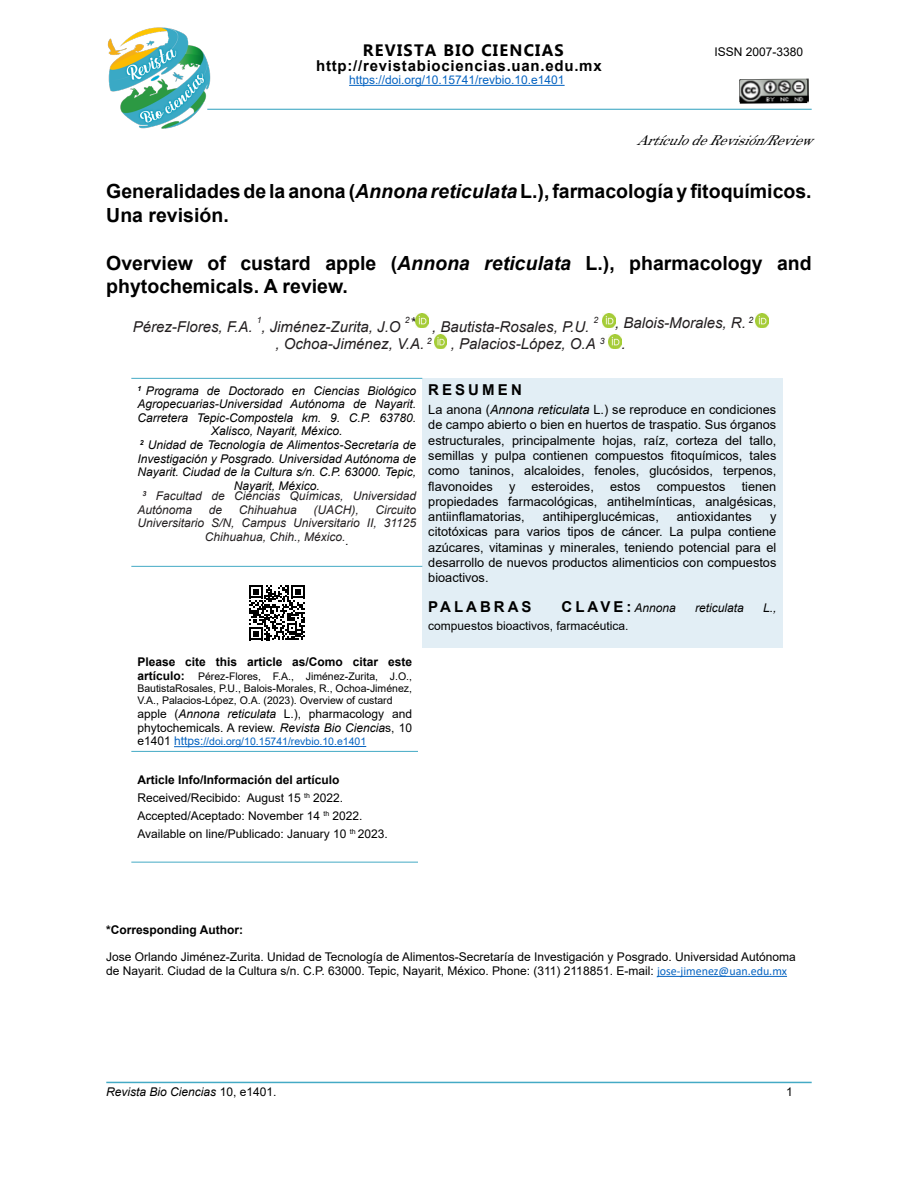
<style>
.page{position:relative;width:918px;height:1188px;background:#fff}
.page>*{position:absolute;margin:0;border:0;box-sizing:border-box;transform-origin:0 0}
.t1{font:700 19.5px/24.3px "Arial";color:#000}
.t2{font:700 16.5px "Microsoft Tai Le";letter-spacing:.075em;color:#000}
.t3{font:italic 15px "Arial";color:#231f20}
.t4{font:700 15px "Arial";letter-spacing:.05em;color:#000}
.t5{font:700 15px "Arial";letter-spacing:.2em;color:#000}
.t6{font:700 15px "Arial";letter-spacing:.21em;color:#000}
.t7{font:italic 13.5px "Century";color:#000}
.t8{font:12.75px/15.3px "Arial";color:#000;text-align:justify}
.t9{font:12px/18px "Arial";color:#000}
.t10{font:italic 12px/13.5px "Arial";color:#000;text-align:center}
.t11{font:italic 12px/13.8px "Arial";color:#231f20}
.t12{font:700 12px "Arial";color:#000}
.t13{font:12px "Arial";color:#0563c1}
.t14{font:10.5px/12.1px "Arial";color:#000;text-align:justify}
.t15{font:10.5px "Arial";color:#0563c1}
.t16{font:italic 8.7px "Arial";color:#231f20}
.s1{font-style:italic}
.s2{color:#000}
.s3{font-weight:400;font-style:italic;font-size:12px}
.s4{font-weight:700;font-size:12px}
.s5{font-size:12px;color:#000}
.s6{font-size:12px}
.s7{font-weight:700}
.s8{font-family:"Calibri";color:#0563c1}
.s9{font-style:normal}
</style>
<div class="page">
<hr style="left:657px;top:976px;width:130px;height:1px;background:#0563c1">
<img style="left:416px;top:314px;width:12px;height:14px">
<img style="left:603px;top:314px;width:12px;height:14px">
<img style="left:756px;top:314px;width:12px;height:14px">
<img style="left:434px;top:335px;width:13px;height:14px">
<img style="left:609px;top:335px;width:12px;height:14px">
<div style="left:422px;top:378px;width:360px;height:484px;background:#e2eef5"></div>
<hr style="left:131px;top:378px;width:291px;height:1px;background:#44aac5">
<hr style="left:131px;top:862px;width:291px;height:1px;background:#44aac5">
<hr style="left:131px;top:566px;width:291px;height:1px;background:#44aac5">
<hr style="left:131px;top:751px;width:291px;height:1px;background:#44aac5">
<svg style="left:174px;top:746px;width:29px;height:1px"></svg>
<hr style="left:203px;top:746px;width:163px;height:1px;background:#0563c1">
<svg style="left:249px;top:585px;width:55px;height:55px"></svg>
<hr style="left:106px;top:1082px;width:706px;height:1px;background:#44aac5">
<hr style="left:207px;top:109px;width:605px;height:1px;background:#44aac5">
<hr style="left:349px;top:85px;width:216px;height:1px;background:#0563c1">
<img style="left:739px;top:79px;width:70px;height:25px">
<img style="left:107px;top:27px;width:108px;height:102px">
<div style="left:418px;top:648px;width:378px;height:234px;background:#fff"></div>
<p class="t2" style="left:363px;top:41px;width:202px">REVISTA BIO CIENCIAS</p>
<p class="t9" style="left:715px;top:43px;width:90px">ISSN 2007-3380</p>
<p class="t4" style="left:316px;top:55px;width:287px">http://revistabiociencias.uan.edu.mx</p>
<p class="t13" style="left:349px;top:72px;width:217px">https://doi.org/10.15741/revbio.10.e1401</p>
<p class="t7" style="left:637px;top:129px;width:188px">ArtículodeRevisión/Review</p>
<h1 class="t1" style="left:106px;top:179px;width:707px">Generalidades de la anona (<span class="s1">Annona reticulata</span> L.), farmacología y fitoquímicos.<br>Una revisión.</h1>
<h1 class="t1" style="left:106px;top:252px;width:707px;line-height:23.4px">Overview of custard apple (<span class="s1">Annona reticulata</span> L.), pharmacology and phytochemicals. A review.</h1>
<p class="t3" style="left:133px;top:317px;width:121px">Pérez-Flores, F.A.</p>
<p class="t16" style="left:257px;top:314px;width:6px">1</p>
<p class="t3" style="left:262px;top:317px;width:329px">, Jiménez-Zurita, J.O <sup>2</sup>* , Bautista-Rosales, P.U.</p>
<p class="t3" style="left:594px;top:313px;width:161px"><sup>2</sup> , Balois-Morales, R. <sup>2</sup></p>
<p class="t3" style="left:275px;top:334px;width:158px">, Ochoa-Jiménez, V.A. <sup>2</sup></p>
<p class="t3" style="left:451px;top:334px;width:176px">, Palacios-López, O.A <sup>3</sup> .</p>
<p class="t10" style="left:137px;top:384px;width:280px"><sup>1</sup> Programa de Doctorado en Ciencias Biológico Agropecuarias-Universidad Autónoma de Nayarit.<br>Carretera Tepic-Compostela km. 9. C.P. 63780.<br>Xalisco, Nayarit, México.<br><sup>2</sup> Unidad de Tecnología de Alimentos-Secretaría de Investigación y Posgrado. Universidad Autónoma de Nayarit. Ciudad de la Cultura s/n. C.P. 63000. Tepic, Nayarit, México.</p>
<p class="t11" style="left:137px;top:489px;width:280px;text-indent:5px"><sup>3</sup> Facultad de Ciencias Químicas, Universidad<br>Autónoma</p>
<p class="t6" style="left:428px;top:379px;width:95px">RESUMEN</p>
<p class="t8" style="left:428px;top:402px;width:350px">La anona (<span class="s1">Annona reticulata</span> L.) se reproduce en condiciones de campo abierto o bien en huertos de traspatio. Sus órganos estructurales, principalmente hojas, raíz, corteza del tallo, semillas y pulpa contienen compuestos fitoquímicos, tales como taninos, alcaloides, fenoles, glucósidos, terpenos, flavonoides</p>
<p class="t8" style="left:428px;top:478px;width:350px;text-indent:313px">tienen propiedades farmacológicas, antihelmínticas, analgésicas, antiinflamatorias,</p>
<p class="t8" style="left:509px;top:478px;width:8px">y</p>
<p class="t8" style="left:532px;top:478px;width:64px">esteroides,</p>
<p class="t8" style="left:610px;top:478px;width:32px">estos</p>
<p class="t8" style="left:657px;top:478px;width:70px">compuestos</p>
<p class="t11" style="left:209px;top:503px;width:15px">de</p>
<p class="t11" style="left:239px;top:503px;width:60px">Chihuahua</p>
<p class="t11" style="left:314px;top:503px;width:47px">(UACH),</p>
<p class="t11" style="left:376px;top:503px;width:42px">Circuito</p>
<p class="t11" style="left:137px;top:516px;width:280px">Universitario S/N, Campus Universitario II, 31125</p>
<p class="t11" style="left:205px;top:530px;width:146px">Chihuahua, Chih., México.<span class="s2">.</span></p>
<p class="t8" style="left:543px;top:509px;width:118px">antihiperglucémicas,</p>
<p class="t8" style="left:677px;top:509px;width:77px">antioxidantes</p>
<p class="t8" style="left:428px;top:509px;width:350px;text-indent:342px">y citotóxicas para varios tipos de cáncer. La pulpa contiene azúcares, vitaminas y minerales, teniendo potencial para el desarrollo de nuevos productos alimenticios con compuestos bioactivos.</p>
<p class="t5" style="left:428px;top:596px;width:105px">PALABRAS</p>
<p class="t4" style="left:562px;top:596px;width:116px">CLAVE: <span class="s3">Annona</span></p>
<p class="t10" style="left:695px;top:601px;width:50px">reticulata</p>
<p class="t10" style="left:763px;top:601px;width:15px">L.,</p>
<p class="t9" style="left:428px;top:617px;width:202px">compuestos bioactivos, farmacéutica.</p>
<p class="t12" style="left:137px;top:653px;width:276px">Please cite this article as/Como citar este</p>
<p class="t14" style="left:137px;top:670px;width:276px"><span class="s4">artículo:</span> Pérez-Flores, F.A., Jiménez-Zurita, J.O., BautistaRosales, P.U., Balois-Morales, R., Ochoa-Jiménez, V.A., Palacios-López, O.A. (2023). Overview of custard</p>
<p class="t9" style="left:137px;top:707px;width:276px;line-height:13.8px">apple (<span class="s1">Annona reticulata</span> L.), pharmacology and phytochemicals. A review. <span class="s1">Revista Bio Ciencia</span>s, 10</p>
<p class="t15" style="left:137px;top:734px;width:230px"><span class="s5">e1401</span> <span class="s6">https:</span>//doi.org/10.15741/revbio.10.e1401</p>
<p class="t9" style="left:137px;top:771px;width:252px"><span class="s7">Article Info/Información del artículo </span>Received/Recibido: August 15 <sup>th</sup> 2022.<br>Accepted/Aceptado: November 14 <sup>th</sup> 2022.<br>Available on line/Publicado: January 10 <sup>th</sup> 2023.</p>
<p class="t12" style="left:106px;top:922px;width:138px">*Corresponding Author:</p>
<p class="t9" style="left:106px;top:949px;width:691px;line-height:14.4px">Jose Orlando Jiménez-Zurita. Unidad de Tecnología de Alimentos-Secretaría de Investigación y Posgrado. Universidad Autónoma de Nayarit. Ciudad de la Cultura s/n. C.P. 63000. Tepic, Nayarit, México. Phone: (311) 2118851. E-mail: <span class="s8">jose-jimenez@uan.edu.mx</span></p>
<p class="t10" style="left:106px;top:1085px;width:172px">Revista Bio Ciencias <span class="s9">10, e1401.</span></p>
<p class="t9" style="left:786px;top:1083px;width:8px">1</p>
</div>
